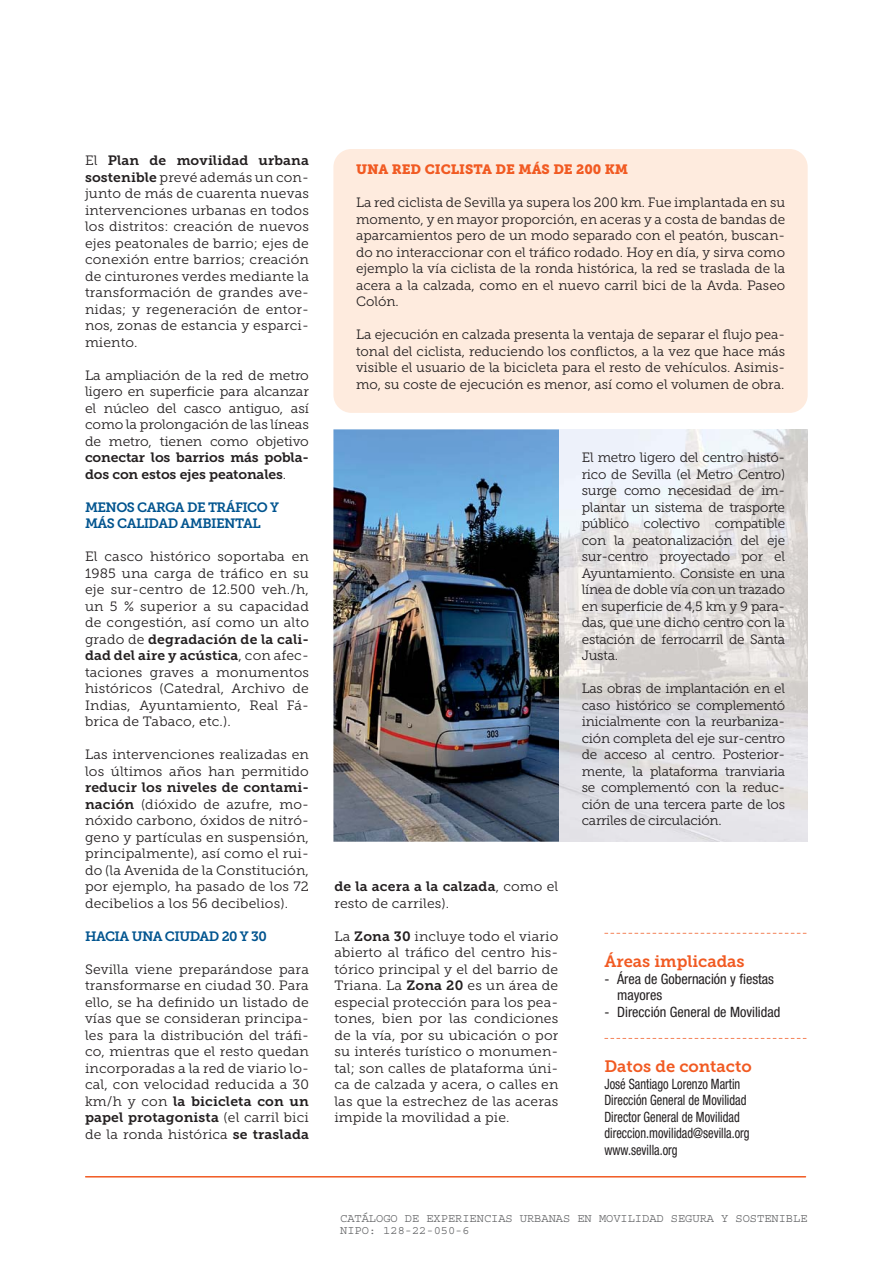
<style>
.page{position:relative;width:893px;height:1263px;background:#fff}
.page>*{position:absolute;margin:0;border:0;box-sizing:border-box;transform-origin:0 0}
.t1{font:16.5px "Museo Slab 700";color:#f15a22}
.t2{font:condensed 14.25px/16.5px "Helvetica Neue LT Std";color:#231f20;scale:.87 1}
.t3{font:condensed 14.25px/16.5px "Helvetica Neue LT Std";color:#231f20}
.t4{font:13.5px/16.5px "Museo Slab 300";letter-spacing:.01em;color:#231f20;text-align:justify}
.t5{font:13.5px/16.5px "Museo Slab 700";letter-spacing:.01em;color:#231f20}
.t6{font:13.5px/16.5px "Museo Slab 700";letter-spacing:-.04em;color:#00548f}
.t7{font:13.5px/16.5px "Museo Slab 700";letter-spacing:-.01em;color:#231f20}
.t8{font:13.5px "Museo Slab 900";color:#f15a22}
.t9{font:12px/12.6px "Courier Std";color:#636466}
.s1{font-family:"Museo Slab 300"}
.s2{font-family:"Museo Slab 700"}
</style>
<div class="page">
<div style="left:333px;top:149px;width:475px;height:264px;background:#feebde;border-radius:18px"></div>
<img style="left:333px;top:429px;width:226px;height:413px">
<svg style="left:604px;top:1038px;width:202px;height:1px"></svg>
<svg style="left:604px;top:933px;width:202px;height:1px"></svg>
<hr style="left:85px;top:1176px;width:721px;height:2px;background:#f15a22">
<img style="left:559px;top:429px;width:249px;height:413px">
<p class="t5" style="left:85px;top:154px;width:225px"><span class="s1">El</span> Plan de movilidad urbana</p>
<p class="t4" style="left:85px;top:170px;width:225px"><span class="s2">sostenible</span> prevé además un con&shy;junto de más de cuarenta nuevas intervenciones urbanas en todos los distritos: creación de nuevos ejes peatonales de barrio; ejes de conexión entre barrios; creación de cinturones verdes mediante la transformación de grandes ave&shy;nidas; y regeneración de entor&shy;nos, zonas de estancia y esparci&shy;miento.</p>
<p class="t4" style="left:85px;top:368px;width:225px">La ampliación de la red de metro ligero en superficie para alcanzar el núcleo del casco antiguo, así como la prolongación de las líneas de metro, tienen como objetivo</p>
<p class="t7" style="left:85px;top:450px;width:225px">conectar los barrios más pobla&shy;dos con estos ejes peatonales<span class="s1">.</span></p>
<p class="t6" style="left:85px;top:500px;width:195px">MENOS CARGA DE TRÁFICO Y<br>MÁS CALIDAD AMBIENTAL</p>
<p class="t4" style="left:85px;top:549px;width:225px">El casco histórico soportaba en 1985 una carga de tráfico en su eje sur-centro de 12.500 veh./h, un 5 % superior a su capacidad de congestión, así como un alto</p>
<p class="t5" style="left:85px;top:632px;width:225px"><span class="s1">grado de</span> degradación de la cali&shy;dad del aire y acústica<span class="s1">, con afec-</span></p>
<p class="t4" style="left:85px;top:665px;width:225px">taciones graves a monumentos históricos (Catedral, Archivo de Indias, Ayuntamiento, Real Fá&shy;brica de Tabaco, etc.).</p>
<p class="t4" style="left:85px;top:747px;width:225px">Las intervenciones realizadas en los últimos años han permitido</p>
<p class="t5" style="left:85px;top:780px;width:225px">reducir los niveles de contami-</p>
<p class="t4" style="left:85px;top:797px;width:225px"><span class="s2">nación</span> (dióxido de azufre, mo&shy;nóxido carbono, óxidos de nitró&shy;geno y partículas en suspensión, principalmente), así como el rui&shy;do (la Avenida de la Constitución, por ejemplo, ha pasado de los 72 decibelios a los 56 decibelios).</p>
<p class="t6" style="left:85px;top:929px;width:183px">HACIA UNA CIUDAD 20 Y 30</p>
<p class="t4" style="left:85px;top:962px;width:225px">Sevilla viene preparándose para transformarse en ciudad 30. Para ello, se ha definido un listado de vías que se consideran principa&shy;les para la distribución del tráfi&shy;co, mientras que el resto quedan incorporadas a la red de viario lo&shy;cal, con velocidad reducida a 30</p>
<p class="t5" style="left:85px;top:1094px;width:225px"><span class="s1">km/h y con</span> la bicicleta con un papel protagonista <span class="s1">(el carril bici</span></p>
<p class="t4" style="left:85px;top:1127px;width:225px">de la ronda histórica <span class="s2">se traslada</span></p>
<p class="t8" style="left:356px;top:162px;width:274px">UNA RED CICLISTA DE MÁS DE 200 KM</p>
<p class="t4" style="left:356px;top:196px;width:431px">La red ciclista de Sevilla ya supera los 200 km. Fue implantada en su momento, y en mayor proporción, en aceras y a costa de bandas de aparcamientos pero de un modo separado con el peatón, buscan&shy;do no interaccionar con el tráfico rodado. Hoy en día, y sirva como ejemplo la vía ciclista de la ronda histórica, la red se traslada de la acera a la calzada, como en el nuevo carril bici de la Avda. Paseo Colón.</p>
<p class="t4" style="left:356px;top:327px;width:431px">La ejecución en calzada presenta la ventaja de separar el flujo pea&shy;tonal del ciclista, reduciendo los conflictos, a la vez que hace más visible el usuario de la bicicleta para el resto de vehículos. Asimis&shy;mo, su coste de ejecución es menor, así como el volumen de obra.</p>
<p class="t5" style="left:334px;top:879px;width:225px">de la acera a la calzada<span class="s1">, como el</span></p>
<p class="t4" style="left:334px;top:896px;width:116px">resto de carriles).</p>
<p class="t4" style="left:334px;top:929px;width:225px">La <span class="s2">Zona 30</span> incluye todo el viario abierto al tráfico del centro his&shy;tórico principal y el del barrio de Triana. La <span class="s2">Zona 20</span> es un área de especial protección para los pea&shy;tones, bien por las condiciones de la vía, por su ubicación o por su interés turístico o monumen&shy;tal; son calles de plataforma úni&shy;ca de calzada y acera, o calles en las que la estrechez de las aceras impide la movilidad a pie.</p>
<p class="t4" style="left:582px;top:450px;width:205px">El metro ligero del centro histó&shy;rico de Sevilla (el Metro Centro) surge como necesidad de im&shy;plantar un sistema de trasporte público colectivo compatible con la peatonalización del eje sur-centro proyectado por el Ayuntamiento. Consiste en una línea de doble vía con un trazado en superficie de 4,5 km y 9 para&shy;das, que une dicho centro con la estación de ferrocarril de Santa Justa.</p>
<p class="t4" style="left:582px;top:681px;width:205px">Las obras de implantación en el caso histórico se complementó inicialmente con la reurbaniza&shy;ción completa del eje sur-centro de acceso al centro. Posterior&shy;mente, la plataforma tranviaria se complementó con la reduc&shy;ción de una tercera parte de los carriles de circulación.</p>
<p class="t1" style="left:604px;top:955px;width:142px">Áreas implicadas</p>
<p class="t3" style="left:617px;top:972px;width:158px;text-indent:-13px">- Área de Gobernación y fiestas mayores</p>
<p class="t3" style="left:604px;top:1005px;width:177px">- Dirección General de Movilidad</p>
<p class="t1" style="left:604px;top:1060px;width:149px">Datos de contacto</p>
<p class="t2" style="left:604px;top:1077px;width:168px">José Santiago Lorenzo Martin<br>Dirección General de Movilidad<br>Director General de Movilidad direccion.movilidad@sevilla.org www.sevilla.org</p>
<p class="t9" style="left:340px;top:1211px;width:469px">CATÁLOGO DE EXPERIENCIAS URBANAS EN MOVILIDAD SEGURA Y SOSTENIBLE<br>NIPO: 128-22-050-6</p>
</div>
